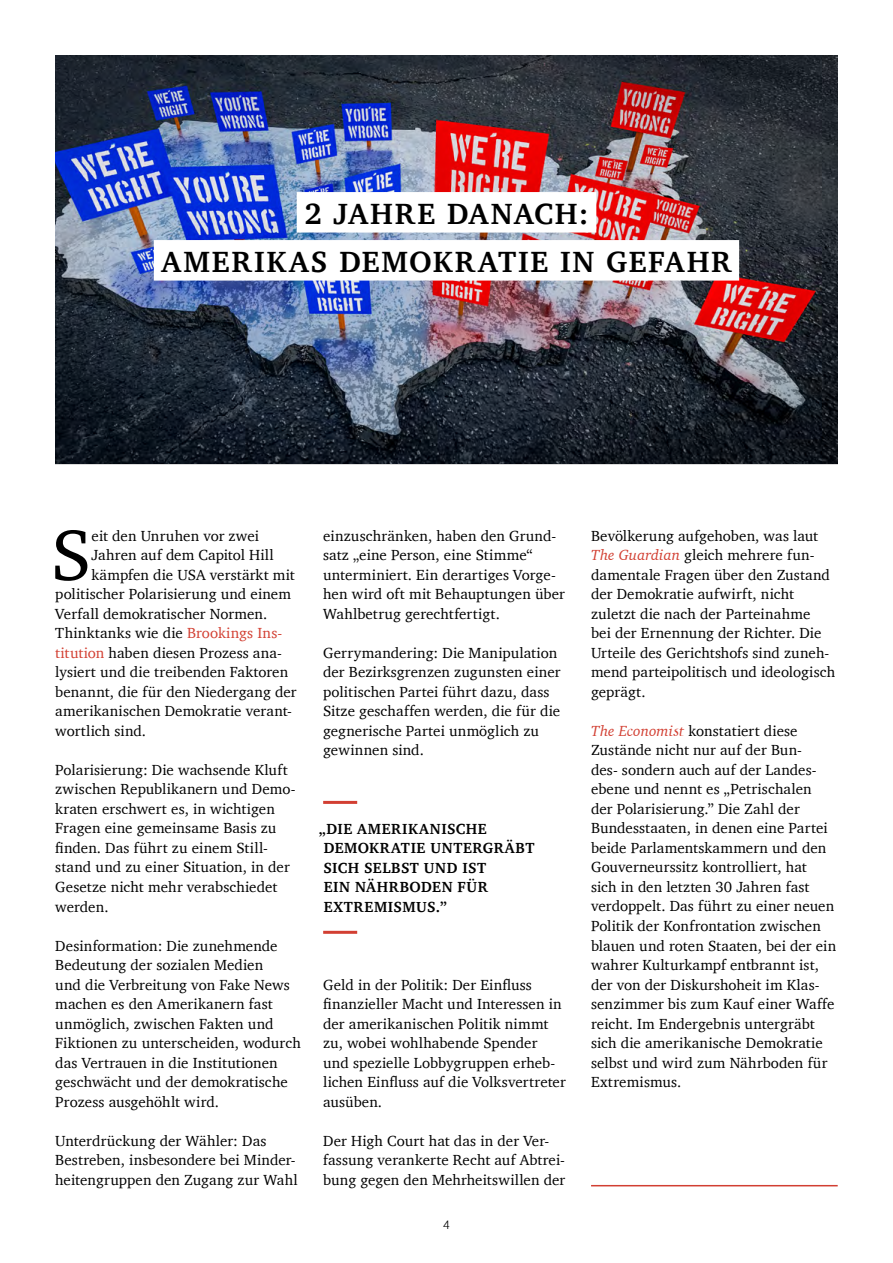
<style>
.page{position:relative;width:893px;height:1263px;background:#fff}
.page>*{position:absolute;margin:0;border:0;box-sizing:border-box;transform-origin:0 0}
.t1{font:73.2px "Charter";color:#000}
.t2{font:700 30px/48px "Charter";letter-spacing:.06em;color:#000;text-align:center}
.t3{font:15px/19.5px "Charter";letter-spacing:.01em;color:#000}
.t4{font:700 15px/19.5px "Charter";letter-spacing:.04em;color:#000}
.t5{font:300 12px "Helvetica";color:#000}
.s1{color:#d23f32}
.s2{font-style:italic;color:#d23f32}
</style>
<div class="page">
<img style="left:55px;top:55px;width:783px;height:409px">
<hr style="left:323px;top:801px;width:34px;height:3px;background:#d23f32">
<hr style="left:323px;top:931px;width:34px;height:3px;background:#d23f32">
<div style="left:297px;top:192px;width:299px;height:41px;background:#fff"></div>
<div style="left:154px;top:240px;width:585px;height:41px;background:#fff"></div>
<hr style="left:591px;top:1185px;width:247px;height:1px;background:#d23f32">
<h2 class="t2" style="left:162px;top:189px;width:571px">2 JAHRE DANACH:<br>AMERIKAS DEMOKRATIE IN GEFAHR</h2>
<h1 class="t1" style="left:51px;top:492px;width:42px">S</h1>
<p class="t3" style="left:92px;top:526px;width:169px">eit den Unruhen vor zwei</p>
<p class="t3" style="left:92px;top:545px;width:184px">Jahren auf dem Capitol Hill</p>
<p class="t3" style="left:92px;top:565px;width:205px">kämpfen die USA verstärkt mit</p>
<p class="t3" style="left:55px;top:584px;width:237px">politischer Polarisierung und einem</p>
<p class="t3" style="left:55px;top:604px;width:214px">Verfall demokratischer Normen.</p>
<p class="t3" style="left:55px;top:623px;width:228px">Thinktanks wie die <span class="s1">Brookings Ins-</span></p>
<p class="t3" style="left:55px;top:643px;width:228px"><span class="s1">titution</span> haben diesen Prozess ana-</p>
<p class="t3" style="left:55px;top:662px;width:234px">lysiert und die treibenden Faktoren</p>
<p class="t3" style="left:55px;top:682px;width:243px">benannt, die für den Niedergang der</p>
<p class="t3" style="left:55px;top:701px;width:238px">amerikanischen Demokratie verant-</p>
<p class="t3" style="left:55px;top:721px;width:92px">wortlich sind.</p>
<p class="t3" style="left:55px;top:760px;width:242px">Polarisierung: Die wachsende Kluft zwischen Republikanern und Demo&shy;kraten erschwert es, in wichtigen<br>Fragen eine gemeinsame Basis zu finden. Das führt zu einem Still&shy;stand und zu einer Situation, in der<br>Gesetze nicht mehr verabschiedet werden.</p>
<p class="t3" style="left:55px;top:935px;width:247px">Desinformation: Die zunehmende<br>Bedeutung der sozialen Medien<br>und die Verbreitung von Fake News machen es den Amerikanern fast unmöglich, zwischen Fakten und<br>Fiktionen zu unterscheiden, wodurch das Vertrauen in die Institutionen geschwächt und der demokratische<br>Prozess ausgehöhlt wird.</p>
<p class="t3" style="left:55px;top:1130px;width:244px">Unterdrückung der Wähler: Das<br>Bestreben, insbesondere bei Minder&shy;heitengruppen den Zugang zur Wahl</p>
<p class="t3" style="left:323px;top:526px;width:243px">einzuschränken, haben den Grund&shy;satz „eine Person, eine Stimme“ unterminiert. Ein derartiges Vorge&shy;hen wird oft mit Behauptungen über Wahlbetrug gerechtfertigt.</p>
<p class="t3" style="left:323px;top:643px;width:239px">Gerrymandering: Die Manipulation der Bezirksgrenzen zugunsten einer politischen Partei führt dazu, dass<br>Sitze geschaffen werden, die für die gegnerische Partei unmöglich zu gewinnen sind.</p>
<p class="t4" style="left:323px;top:818px;width:212px;text-indent:-5px">„DIE AMERIKANISCHE<br>DEMOKRATIE UNTERGRÄBT<br>SICH SELBST UND IST<br>EIN NÄHRBODEN FÜR<br>EXTREMISMUS.”</p>
<p class="t3" style="left:323px;top:974px;width:244px">Geld in der Politik: Der Einfluss finanzieller Macht und Interessen in der amerikanischen Politik nimmt zu, wobei wohlhabende Spender und spezielle Lobbygruppen erheb&shy;lichen Einfluss auf die Volksvertreter ausüben.</p>
<p class="t3" style="left:323px;top:1130px;width:244px">Der High Court hat das in der Ver&shy;fassung verankerte Recht auf Abtrei&shy;bung gegen den Mehrheitswillen der</p>
<p class="t5" style="left:443px;top:1214px;width:8px">4</p>
<p class="t3" style="left:591px;top:526px;width:246px">Bevölkerung aufgehoben, was laut<br><span class="s2">The Guardian</span> gleich mehrere fun&shy;damentale Fragen über den Zustand der Demokratie aufwirft, nicht zuletzt die nach der Parteinahme<br>bei der Ernennung der Richter. Die<br>Urteile des Gerichtshofs sind zuneh&shy;mend parteipolitisch und ideologisch geprägt.</p>
<p class="t3" style="left:591px;top:721px;width:247px"><span class="s2">The Economist</span> konstatiert diese Zustände nicht nur auf der Bun-<br>des- sondern auch auf der Landes&shy;ebene und nennt es „Petrischalen der Polarisierung.” Die Zahl der Bundesstaaten, in denen eine Partei beide Parlamentskammern und den Gouverneurssitz kontrolliert, hat<br>sich in den letzten 30 Jahren fast verdoppelt. Das führt zu einer neuen Politik der Konfrontation zwischen blauen und roten Staaten, bei der ein wahrer Kulturkampf entbrannt ist, der von der Diskurshoheit im Klas&shy;senzimmer bis zum Kauf einer Waffe reicht. Im Endergebnis untergräbt sich die amerikanische Demokratie selbst und wird zum Nährboden für Extremismus.</p>
</div>
